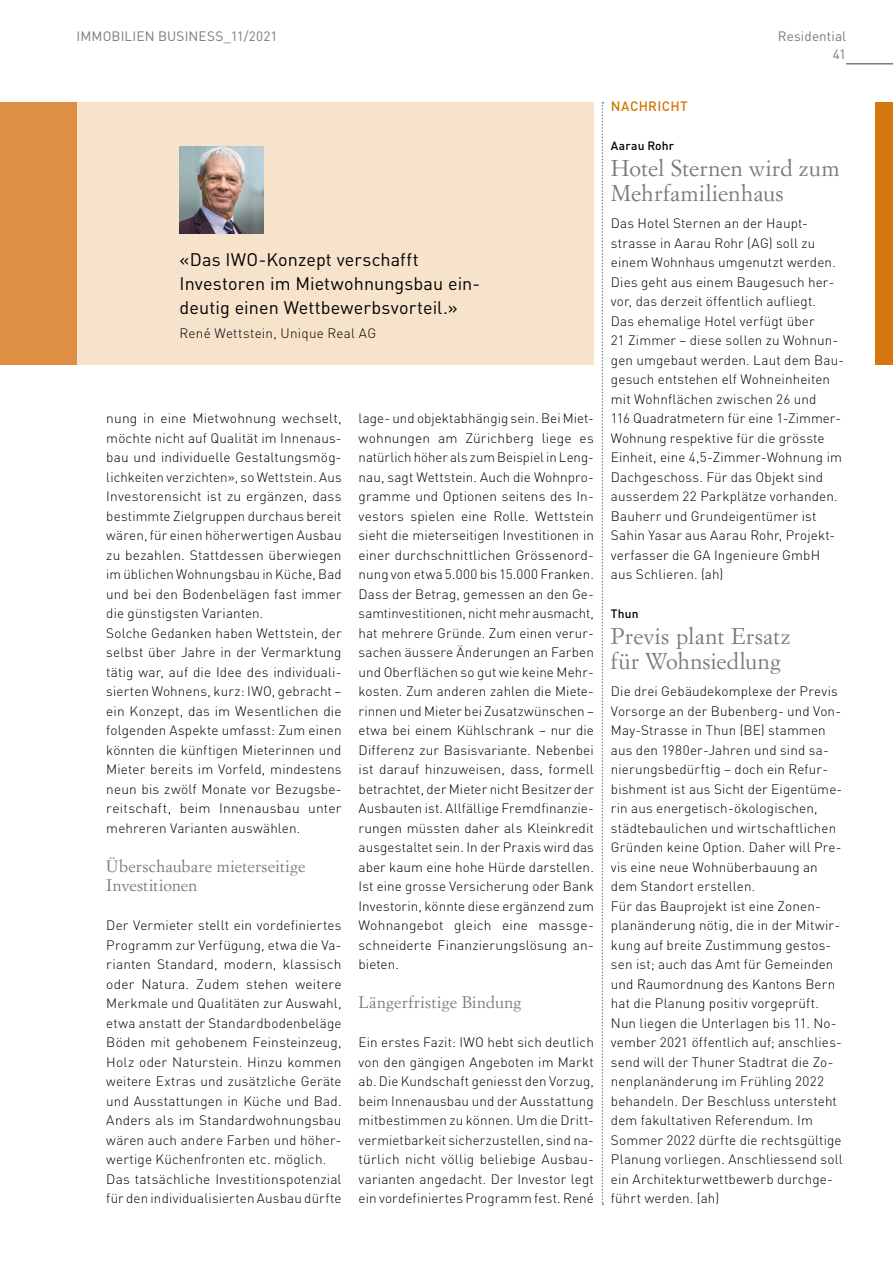
<style>
.page{position:relative;width:893px;height:1263px;background:#fff}
.page>*{position:absolute;margin:0;border:0;box-sizing:border-box;transform-origin:0 0}
.t1{font:22.5px/25.5px "Simoncini Garamond Std";letter-spacing:.01em;color:#747c81}
.t2{font:18px/24px "DIN Pro";letter-spacing:.005em;color:#000}
.t3{font:16.5px/19.5px "Simoncini Garamond Std";letter-spacing:.01em;color:#747c81}
.t4{font:300 13.5px/19.5px "DIN Pro";letter-spacing:.01em;color:#000}
.t5{font:13.5px "DIN Pro";letter-spacing:.01em;color:#747c81}
.t6{font:500 13.5px "DIN Pro";letter-spacing:.02em;color:#d4760b}
.t7{font:500 12px "DIN Pro";letter-spacing:.015em;color:#000}
</style>
<div class="page">
<hr style="left:846px;top:63px;width:47px;height:2px;background:#747c81">
<div style="left:77px;top:102px;width:517px;height:263px;background:#f7e2cb"></div>
<div style="left:0;top:102px;width:77px;height:263px;background:#dd9043"></div>
<div style="left:876px;top:102px;width:17px;height:263px;background:#d4760b"></div>
<svg style="left:602px;top:102px;width:1px;height:1103px"></svg>
<img style="left:180px;top:146px;width:84px;height:87px">
<p class="t5" style="left:77px;top:26px;width:203px">IMMOBILIEN BUSINESS_11/2021</p>
<h2 class="t2" style="left:180px;top:246px;width:302px">«Das IWO-Konzept verschafft<br>Investoren im Mietwohnungsbau ein&shy;deutig einen Wettbewerbsvorteil.»</h2>
<p class="t4" style="left:180px;top:322px;width:198px">René Wettstein, Unique Real AG</p>
<p class="t4" style="left:106px;top:408px;width:237px">nung in eine Mietwohnung wechselt, möchte nicht auf Qualität im Innenaus&shy;bau und individuelle Gestaltungsmög&shy;lichkeiten verzichten», so Wettstein. Aus Investorensicht ist zu ergänzen, dass bestimmte Zielgruppen durchaus bereit wären, für einen höherwertigen Ausbau zu bezahlen. Stattdessen überwiegen im üblichen Wohnungsbau in Küche, Bad und bei den Bodenbelägen fast immer die günstigsten Varianten.<br>Solche Gedanken haben Wettstein, der selbst über Jahre in der Vermarktung tätig war, auf die Idee des individuali&shy;sierten Wohnens, kurz: IWO, gebracht – ein Konzept, das im Wesentlichen die folgenden Aspekte umfasst: Zum einen könnten die künftigen Mieterinnen und Mieter bereits im Vorfeld, mindestens neun bis zwölf Monate vor Bezugsbe&shy;reitschaft, beim Innenausbau unter mehreren Varianten auswählen.</p>
<p class="t3" style="left:106px;top:856px;width:201px">Überschaubare mieterseitige<br>Investitionen</p>
<p class="t4" style="left:106px;top:915px;width:237px">Der Vermieter stellt ein vordefiniertes Programm zur Verfügung, etwa die Va&shy;rianten Standard, modern, klassisch oder Natura. Zudem stehen weitere Merkmale und Qualitäten zur Auswahl, etwa anstatt der Standardbodenbeläge Böden mit gehobenem Feinsteinzeug, Holz oder Naturstein. Hinzu kommen weitere Extras und zusätzliche Geräte und Ausstattungen in Küche und Bad.<br>Anders als im Standardwohnungsbau wären auch andere Farben und höher&shy;wertige Küchenfronten etc. möglich.<br>Das tatsächliche Investitionspotenzial für den individualisierten Ausbau dürfte</p>
<p class="t4" style="left:359px;top:408px;width:237px">lage- und objektabhängig sein. Bei Miet&shy;wohnungen am Zürichberg liege es natürlich höher als zum Beispiel in Leng&shy;nau, sagt Wettstein. Auch die Wohnpro&shy;gramme und Optionen seitens des In&shy;vestors spielen eine Rolle. Wettstein sieht die mieterseitigen Investitionen in einer durchschnittlichen Grössenord&shy;nung von etwa 5.000 bis 15.000 Franken.<br>Dass der Betrag, gemessen an den Ge&shy;samtinvestitionen, nicht mehr ausmacht, hat mehrere Gründe. Zum einen verur&shy;sachen äussere Änderungen an Farben und Oberflächen so gut wie keine Mehr&shy;kosten. Zum anderen zahlen die Miete&shy;rinnen und Mieter bei Zusatzwünschen – etwa bei einem Kühlschrank – nur die Differenz zur Basisvariante. Nebenbei ist darauf hinzuweisen, dass, formell betrachtet, der Mieter nicht Besitzer der Ausbauten ist. Allfällige Fremdfinanzie&shy;rungen müssten daher als Kleinkredit ausgestaltet sein. In der Praxis wird das aber kaum eine hohe Hürde darstellen.<br>Ist eine grosse Versicherung oder Bank Investorin, könnte diese ergänzend zum Wohnangebot gleich eine massge&shy;schneiderte Finanzierungslösung an&shy;bieten.</p>
<p class="t3" style="left:359px;top:992px;width:164px">Längerfristige Bindung</p>
<p class="t4" style="left:359px;top:1032px;width:237px">Ein erstes Fazit: IWO hebt sich deutlich von den gängigen Angeboten im Markt ab. Die Kundschaft geniesst den Vorzug, beim Innenausbau und der Ausstattung mitbestimmen zu können. Um die Dritt&shy;vermietbarkeit sicherzustellen, sind na&shy;türlich nicht völlig beliebige Ausbau&shy;varianten angedacht. Der Investor legt ein vordefiniertes Programm fest. René</p>
<p class="t5" style="left:778px;top:26px;width:70px">Residential</p>
<p class="t5" style="left:833px;top:44px;width:15px">41</p>
<p class="t6" style="left:611px;top:95px;width:78px">NACHRICHT</p>
<p class="t7" style="left:611px;top:136px;width:65px">Aarau Rohr</p>
<h1 class="t1" style="left:611px;top:155px;width:230px">Hotel Sternen wird zum<br>Mehrfamilienhaus</h1>
<p class="t4" style="left:611px;top:213px;width:235px">Das Hotel Sternen an der Haupt&shy;strasse in Aarau Rohr (AG) soll zu einem Wohnhaus umgenutzt werden.<br>Dies geht aus einem Baugesuch her&shy;vor, das derzeit öffentlich aufliegt.<br>Das ehemalige Hotel verfügt über<br>21 Zimmer – diese sollen zu Wohnun&shy;gen umgebaut werden. Laut dem Bau&shy;gesuch entstehen elf Wohneinheiten mit Wohnflächen zwischen 26 und<br>116 Quadratmetern für eine 1-Zimmer-Wohnung respektive für die grösste Einheit, eine 4,5-Zimmer-Wohnung im Dachgeschoss. Für das Objekt sind ausserdem 22 Parkplätze vorhanden.<br>Bauherr und Grundeigentümer ist Sahin Yasar aus Aarau Rohr, Projekt&shy;verfasser die GA Ingenieure GmbH aus Schlieren. (ah)</p>
<p class="t7" style="left:611px;top:604px;width:29px">Thun</p>
<h1 class="t1" style="left:611px;top:623px;width:181px">Previs plant Ersatz für Wohnsiedlung</h1>
<p class="t4" style="left:611px;top:681px;width:233px">Die drei Gebäudekomplexe der Previs Vorsorge an der Bubenberg- und Von-May-Strasse in Thun (BE) stammen aus den 1980er-Jahren und sind sa&shy;nierungsbedürftig – doch ein Refur&shy;bishment ist aus Sicht der Eigentüme&shy;rin aus energetisch-ökologischen, städtebaulichen und wirtschaftlichen Gründen keine Option. Daher will Pre&shy;vis eine neue Wohnüberbauung an dem Standort erstellen.<br>Für das Bauprojekt ist eine Zonen&shy;planänderung nötig, die in der Mitwir&shy;kung auf breite Zustimmung gestos&shy;sen ist; auch das Amt für Gemeinden und Raumordnung des Kantons Bern hat die Planung positiv vorgeprüft.<br>Nun liegen die Unterlagen bis 11. No&shy;vember 2021 öffentlich auf; anschlies&shy;send will der Thuner Stadtrat die Zo&shy;nenplanänderung im Frühling 2022 behandeln. Der Beschluss untersteht dem fakultativen Referendum. Im Sommer 2022 dürfte die rechtsgültige Planung vorliegen. Anschliessend soll ein Architekturwettbewerb durchge&shy;führt werden. (ah)</p>
</div>
